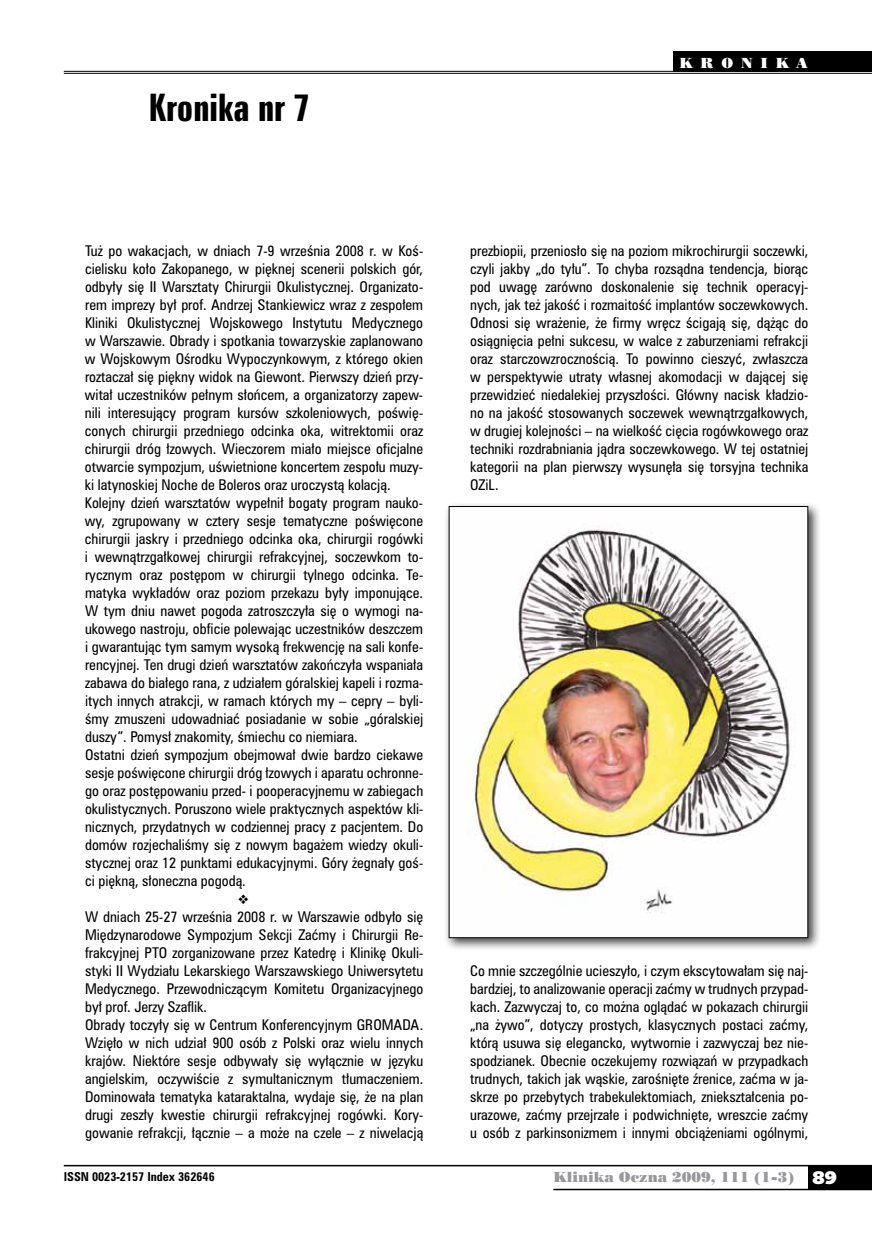
<style>
.page{position:relative;width:872px;height:1234px;background:#fff}
.page>*{position:absolute;margin:0;border:0;box-sizing:border-box;transform-origin:0 0}
.t1{font:34.5px "Zurich Bd X Cn PL";color:#000}
.t2{font:13.5px/18px "Zurich Cn PL";color:#000}
.t3{font:13.5px "Poster Bodoni PL";color:#98989c}
.t4{font:13.5px "Poster Bodoni PL";letter-spacing:.58em;color:#fff}
.t5{font:700 11.25px "Zurich Cn PL";color:#000}
.s1{font-family:"Humanst 531 U Blk PL";font-size:18px;color:#fff}
</style>
<div class="page">
<div style="left:808px;top:1165px;width:64px;height:24px;background:#000"></div>
<hr style="left:64px;top:1164px;width:808px;height:2px;background:#000">
<hr style="left:553px;top:1188px;width:319px;height:1px;background:#000">
<hr style="left:64px;top:71px;width:808px;height:1px;background:#000">
<hr style="left:64px;top:73px;width:808px;height:1px;background:#000">
<div style="left:673px;top:51px;width:199px;height:21px;background:#000"></div>
<div style="left:444px;top:501px;width:377px;height:450px;background:#000;opacity:.75"></div>
<img style="left:451px;top:508px;width:355px;height:427px">
<h1 class="t1" style="left:149px;top:85px;width:163px">Kronika nr 7</h1>
<p class="t4" style="left:679px;top:54px;width:129px">KRONIKA</p>
<p class="t2" style="left:85px;top:241px;width:340px">Tuż po wakacjach, w dniach 7-9 września 2008 r. w Koś&shy;cielisku koło Zakopanego, w pięknej scenerii polskich gór, odbyły się II Warsztaty Chirurgii Okulistycznej. Organizato&shy;rem imprezy był prof. Andrzej Stankiewicz wraz z zespołem Kliniki Okulistycznej Wojskowego Instytutu Medycznego w Warszawie. Obrady i spotkania towarzyskie zaplanowano w Wojskowym Ośrodku Wypoczynkowym, z którego okien roztaczał się piękny widok na Giewont. Pierwszy dzień przy&shy;witał uczestników pełnym słońcem, a organizatorzy zapew&shy;nili interesujący program kursów szkoleniowych, poświę&shy;conych chirurgii przedniego odcinka oka, witrektomii oraz chirurgii dróg łzowych. Wieczorem miało miejsce oficjalne otwarcie sympozjum, uświetnione koncertem zespołu muzy&shy;ki latynoskiej Noche de Boleros oraz uroczystą kolacją.<br>Kolejny dzień warsztatów wypełnił bogaty program nauko&shy;wy, zgrupowany w cztery sesje tematyczne poświęcone chirurgii jaskry i przedniego odcinka oka, chirurgii rogówki i wewnątrzgałkowej chirurgii refrakcyjnej, soczewkom to&shy;rycznym oraz postępom w chirurgii tylnego odcinka. Te&shy;matyka wykładów oraz poziom przekazu były imponujące.<br>W tym dniu nawet pogoda zatroszczyła się o wymogi na&shy;ukowego nastroju, obficie polewając uczestników deszczem i gwarantując tym samym wysoką frekwencję na sali konfe&shy;rencyjnej. Ten drugi dzień warsztatów zakończyła wspaniała zabawa do białego rana, z udziałem góralskiej kapeli i rozma&shy;itych innych atrakcji, w ramach których my – cepry – byli&shy;śmy zmuszeni udowadniać posiadanie w sobie „góralskiej duszy”. Pomysł znakomity, śmiechu co niemiara.<br>Ostatni dzień sympozjum obejmował dwie bardzo ciekawe sesje poświęcone chirurgii dróg łzowych i aparatu ochronne&shy;go oraz postępowaniu przed- i pooperacyjnemu w zabiegach okulistycznych. Poruszono wiele praktycznych aspektów kli&shy;nicznych, przydatnych w codziennej pracy z pacjentem. Do domów rozjechaliśmy się z nowym bagażem wiedzy okuli&shy;stycznej oraz 12 punktami edukacyjnymi. Góry żegnały goś&shy;ci piękną, słoneczna pogodą.</p>
<p class="t2" style="left:85px;top:907px;width:340px">W dniach 25-27 września 2008 r. w Warszawie odbyło się Międzynarodowe Sympozjum Sekcji Zaćmy i Chirurgii Re&shy;frakcyjnej PTO zorganizowane przez Katedrę i Klinikę Okuli&shy;styki II Wydziału Lekarskiego Warszawskiego Uniwersytetu Medycznego. Przewodniczącym Komitetu Organizacyjnego był prof. Jerzy Szaflik.<br>Obrady toczyły się w Centrum Konferencyjnym GROMADA.<br>Wzięło w nich udział 900 osób z Polski oraz wielu innych krajów. Niektóre sesje odbywały się wyłącznie w języku angielskim, oczywiście z symultanicznym tłumaczeniem.<br>Dominowała tematyka kataraktalna, wydaje się, że na plan drugi zeszły kwestie chirurgii refrakcyjnej rogówki. Kory&shy;gowanie refrakcji, łącznie – a może na czele – z niwelacją</p>
<p class="t2" style="left:470px;top:241px;width:340px;text-align:justify">prezbiopii, przeniosło się na poziom mikrochirurgii soczewki, czyli jakby „do tyłu”. To chyba rozsądna tendencja, biorąc pod uwagę zarówno doskonalenie się technik operacyj&shy;nych, jak też jakość i rozmaitość implantów soczewkowych.<br>Odnosi się wrażenie, że firmy wręcz ścigają się, dążąc do osiągnięcia pełni sukcesu, w walce z zaburzeniami refrakcji oraz starczowzrocznością. To powinno cieszyć, zwłaszcza w perspektywie utraty własnej akomodacji w dającej się przewidzieć niedalekiej przyszłości. Główny nacisk kładzio&shy;no na jakość stosowanych soczewek wewnątrzgałkowych, w drugiej kolejności – na wielkość cięcia rogówkowego oraz techniki rozdrabniania jądra soczewkowego. W tej ostatniej kategorii na plan pierwszy wysunęła się torsyjna technika OZiL.</p>
<p class="t2" style="left:470px;top:961px;width:340px;text-align:justify">Co mnie szczególnie ucieszyło, i czym ekscytowałam się naj&shy;bardziej, to analizowanie operacji zaćmy w trudnych przypad&shy;kach. Zazwyczaj to, co można oglądać w pokazach chirurgii „na żywo”, dotyczy prostych, klasycznych postaci zaćmy, którą usuwa się elegancko, wytwornie i zazwyczaj bez nie&shy;spodzianek. Obecnie oczekujemy rozwiązań w przypadkach trudnych, takich jak wąskie, zarośnięte źrenice, zaćma w ja&shy;skrze po przebytych trabekulektomiach, zniekształcenia po&shy;urazowe, zaćmy przejrzałe i podwichnięte, wreszcie zaćmy u osób z parkinsonizmem i innymi obciążeniami ogólnymi,</p>
<p class="t5" style="left:64px;top:1168px;width:152px">ISSN 0023-2157 Index 362646</p>
<p class="t3" style="left:553px;top:1168px;width:285px">Klinika Oczna 2009, 111 (1-3) <span class="s1">89</span></p>
</div>
